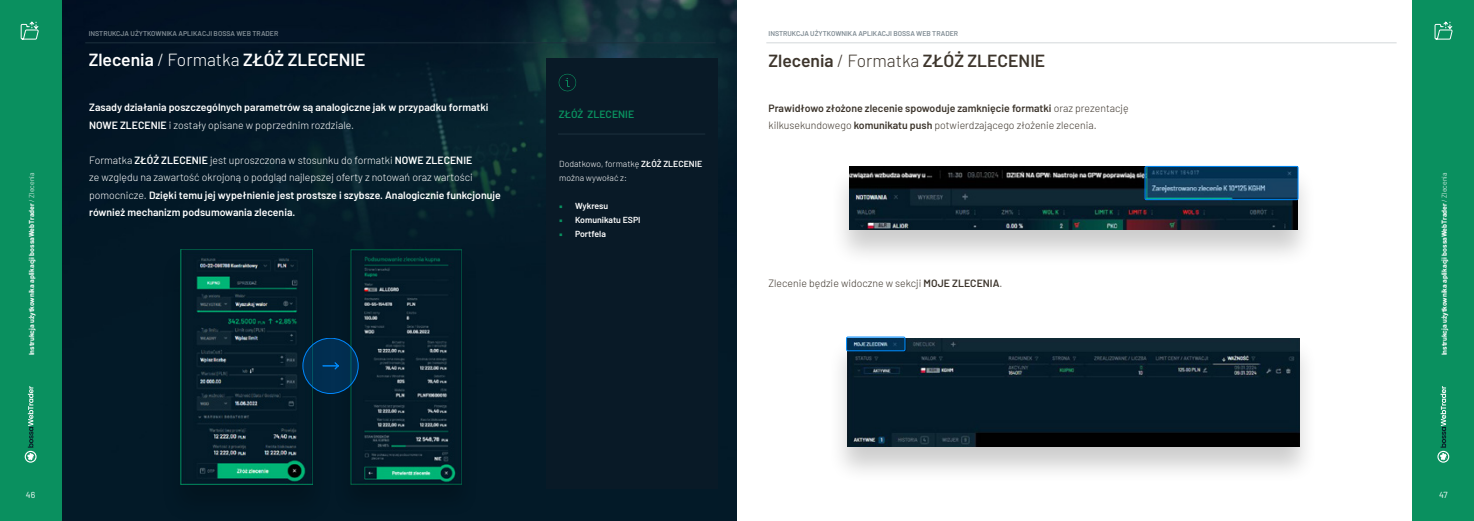
<style>
.page{position:relative;width:1474px;height:521px;background:#fff}
.page>*{position:absolute;margin:0;border:0;box-sizing:border-box;transform-origin:0 0}
.t1{font:600 17.5px "Barlow";color:#fff}
.t2{font:600 17.5px "Barlow";color:#3d352c}
.t3{font:600 10.5px/17.5px "Barlow";color:#fff}
.t4{font:600 10.5px/17.5px "Barlow";color:#3d352c}
.t5{font:300 10.5px "Barlow";color:#3d352c}
.t6{font:600 10.5px "Barlow";color:#0a905f}
.t7{font:300 8.75px/14px "Barlow";color:#fff}
.t8{font:600 8.75px "Barlow";color:#fff}
.t9{font:8.75px "Barlow";color:#fff}
.t10{font:700 7px "Barlow";color:#fff}
.t11{font:600 7px "Barlow";color:#808c94}
.s1{font-weight:300}
.s2{font-weight:600}
.s3{font-family:"Minion Pro";font-weight:400;color:#0a905f}
</style>
<div class="page">
<img style="left:61px;top:0;width:676px;height:521px">
<div style="left:1412px;top:0;width:61px;height:521px;background:#0a905f"></div>
<svg style="left:1437px;top:386px;width:12px;height:77px"></svg>
<div style="left:0;top:0;width:61px;height:521px;background:#0a905f"></div>
<svg style="left:25px;top:386px;width:12px;height:77px"></svg>
<hr style="left:85px;top:43px;width:630px;height:1px;background:#1d313e">
<hr style="left:766px;top:43px;width:630px;height:1px;background:#1d313e">
<div style="left:545px;top:59px;width:172px;height:430px;background:#091a27"></div>
<hr style="left:558px;top:134px;width:147px;height:1px;background:#1d313e">
<svg style="left:558px;top:74px;width:18px;height:17px"></svg>
<div style="left:159px;top:248px;width:174px;height:273px;background:#021826"></div>
<img style="left:180px;top:250px;width:132px;height:235px">
<div style="left:332px;top:248px;width:146px;height:270px;background:#021926"></div>
<img style="left:350px;top:250px;width:111px;height:235px">
<div style="left:829px;top:164px;width:488px;height:103px;background:#000;opacity:.2"></div>
<img style="left:849px;top:166px;width:448px;height:64px">
<div style="left:828px;top:336px;width:490px;height:148px;background:#000;opacity:.2"></div>
<img style="left:847px;top:338px;width:452px;height:108px">
<svg style="left:846px;top:337px;width:59px;height:14px"></svg>
<div style="left:846px;top:337px;width:59px;height:14px;border:1px solid #008bfc"></div>
<svg style="left:1145px;top:166px;width:152px;height:34px;background:#184565"></svg>
<div style="left:1144px;top:166px;width:154px;height:34px;border:1px solid #008bfc"></div>
<div style="left:303px;top:338px;width:55px;height:55px;background:#08f;border-radius:50%;opacity:.2"></div>
<div style="left:303px;top:338px;width:55px;height:56px;border:1px solid #08f;border-radius:50%"></div>
<svg style="left:322px;top:362px;width:17px;height:7px"></svg>
<svg style="left:21px;top:21px;width:18px;height:19px"></svg>
<svg style="left:1434px;top:21px;width:18px;height:19px"></svg>
<p class="t11" style="left:89px;top:29px;width:191px">INSTRUKCJA UŻYTKOWNIKA APLIKACJI BOSSA WEB TRADER</p>
<p class="t11" style="left:768px;top:29px;width:191px">INSTRUKCJA UŻYTKOWNIKA APLIKACJI BOSSA WEB TRADER</p>
<p class="t10" style="left:26px;top:355px;width:185px;rotate:-90deg">Instrukcja użytkownika aplikacji bossaWebTrader <span class="s1">/ Zlecenia</span></p>
<h1 class="t1" style="left:89px;top:46px;width:278px">Zlecenia <span class="s1">/ Formatka</span> ZŁÓŻ ZLECENIE</h1>
<h1 class="t2" style="left:768px;top:47px;width:278px">Zlecenia <span class="s1">/ Formatka</span> ZŁÓŻ ZLECENIE</h1>
<p class="t3" style="left:89px;top:98px;width:401px">Zasady działania poszczególnych parametrów są analogiczne jak w przypadku formatki<br>NOWE ZLECENIE <span class="s1">i zostały opisane w poprzednim rozdziale.</span></p>
<p class="t3" style="left:89px;top:150px;width:413px"><span class="s1">Formatka</span> ZŁÓŻ ZLECENIE <span class="s1">jest uproszczona w stosunku do formatki</span> NOWE ZLECENIE<br><span class="s1">ze względu na zawartość okrojoną o podgląd najlepszej oferty z notowań oraz wartości pomocnicze.</span> Dzięki temu jej wypełnienie jest prostsze i szybsze. Analogicznie funkcjonuje również mechanizm podsumowania zlecenia.</p>
<p class="t6" style="left:558px;top:106px;width:77px">ZŁÓŻ ZLECENIE</p>
<p class="t7" style="left:559px;top:157px;width:144px">Dodatkowo, formatkę <span class="s2">ZŁÓŻ ZLECENIE </span>można wywołać z:</p>
<p class="t8" style="left:559px;top:200px;width:51px"><span class="s3">■</span> Wykresu</p>
<p class="t8" style="left:559px;top:214px;width:83px"><span class="s3">■</span> Komunikatu ESPI</p>
<p class="t8" style="left:559px;top:228px;width:48px"><span class="s3">■</span> Portfela</p>
<p class="t4" style="left:768px;top:98px;width:362px">Prawidłowo złożone zlecenie spowoduje zamknięcie formatki <span class="s1">oraz prezentację kilkusekundowego</span> komunikatu push <span class="s1">potwierdzającego złożenie zlecenia.</span></p>
<p class="t5" style="left:768px;top:275px;width:235px">Zlecenie będzie widoczne w sekcji <span class="s2">MOJE ZLECENIA</span>.</p>
<p class="t10" style="left:1438px;top:355px;width:185px;rotate:-90deg">Instrukcja użytkownika aplikacji bossaWebTrader <span class="s1">/ Zlecenia</span></p>
<p class="t9" style="left:26px;top:488px;width:11px">46</p>
<p class="t9" style="left:1438px;top:488px;width:10px">47</p>
</div>
